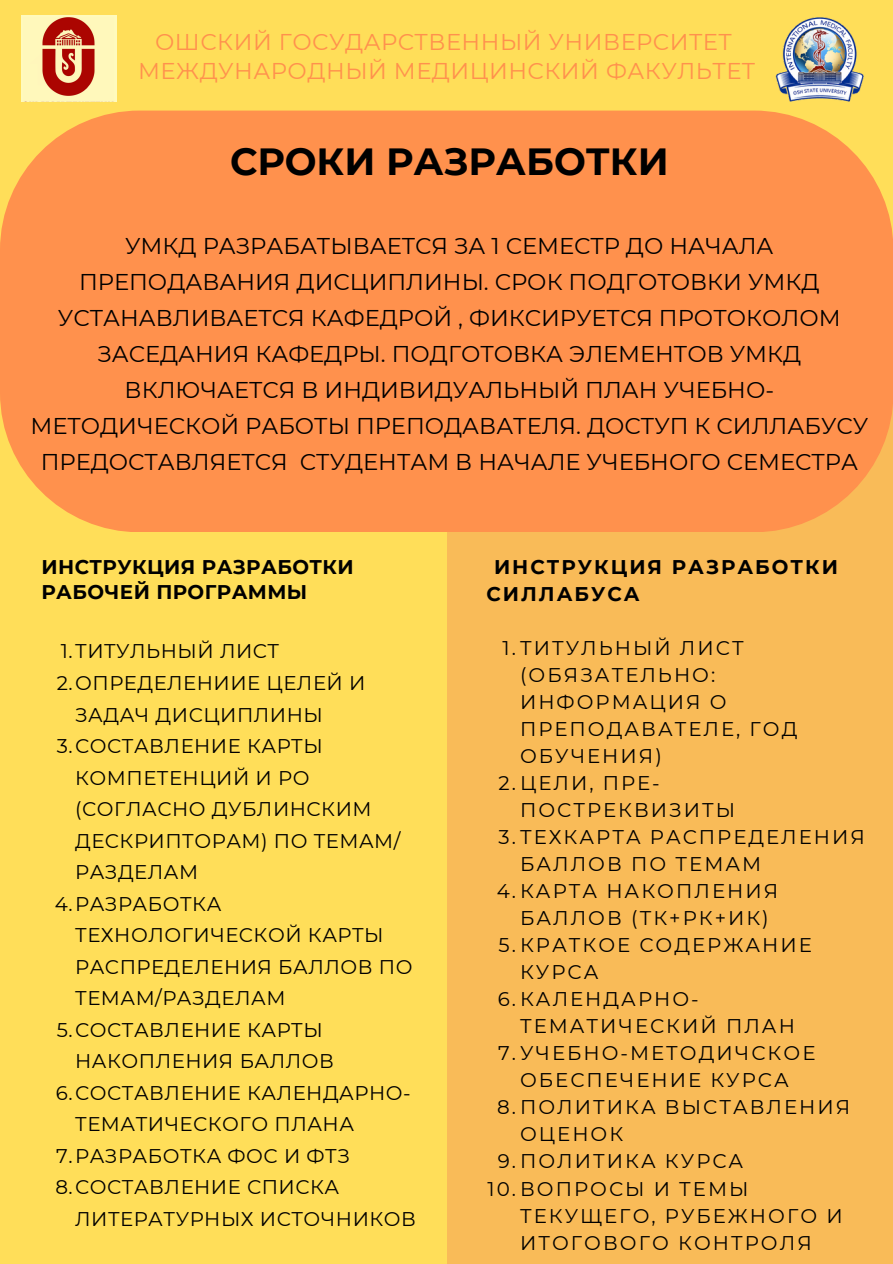
<style>
.page{position:relative;width:893px;height:1264px;background:#fff}
.page>*{position:absolute;margin:0;border:0;box-sizing:border-box;transform-origin:0 0}
.t1{font:700 37.8px "Montserrat";color:#000}
.t2{font:22.8px/36px "Montserrat";color:#000;text-align:center}
.t3{font:22.8px "Montserrat";letter-spacing:.02em;color:#ff914d}
.t4{font:19.8px/27px "Montserrat";letter-spacing:.1em;color:#000}
.t5{font:19.8px/31.5px "Montserrat";letter-spacing:.025em;color:#000}
.t6{font:700 19.8px/24.8px "Montserrat";letter-spacing:.02em;color:#000}
.t7{font:700 19.8px/27px "Montserrat";letter-spacing:.1em;color:#000}
</style>
<div class="page">
<div style="left:0;top:0;width:892px;height:1263px;background:#ffde59"></div>
<div style="left:446px;top:389px;width:446px;height:874px;background:#f9bb58"></div>
<img style="left:21px;top:16px;width:96px;height:85px">
<img style="left:775px;top:17px;width:89px;height:85px">
<div style="left:0;top:111px;width:892px;height:421px;background:#ff914d;border-radius:140px"></div>
<p class="t3" style="left:155px;top:27px;width:578px">ОШСКИЙ ГОСУДАРСТВЕННЫЙ УНИВЕРСИТЕТ</p>
<p class="t3" style="left:138px;top:57px;width:618px">МЕЖДУНАРОДНЫЙ МЕДИЦИНСКИЙ ФАКУЛЬТЕТ</p>
<h2 class="t1" style="left:230px;top:139px;width:440px">СРОКИ РАЗРАБОТКИ</h2>
<p class="t2" style="left:30px;top:228px;width:839px">УМКД РАЗРАБАТЫВАЕТСЯ ЗА 1 СЕМЕСТР ДО НАЧАЛА ПРЕПОДАВАНИЯ ДИСЦИПЛИНЫ. СРОК ПОДГОТОВКИ УМКД УСТАНАВЛИВАЕТСЯ КАФЕДРОЙ , ФИКСИРУЕТСЯ ПРОТОКОЛОМ ЗАСЕДАНИЯ КАФЕДРЫ. ПОДГОТОВКА ЭЛЕМЕНТОВ УМКД ВКЛЮЧАЕТСЯ В ИНДИВИДУАЛЬНЫЙ ПЛАН УЧЕБНО-МЕТОДИЧЕСКОЙ РАБОТЫ ПРЕПОДАВАТЕЛЯ. ДОСТУП К СИЛЛАБУСУ ПРЕДОСТАВЛЯЕТСЯ СТУДЕНТАМ В НАЧАЛЕ УЧЕБНОГО СЕМЕСТРА</p>
<h1 class="t6" style="left:41px;top:554px;width:314px">ИНСТРУКЦИЯ РАЗРАБОТКИ<br>РАБОЧЕЙ ПРОГРАММЫ</h1>
<h2 class="t5" style="left:61px;top:635px;width:220px">1.ТИТУЛЬНЫЙ ЛИСТ</h2>
<h3 class="t5" style="left:75px;top:667px;width:292px;text-indent:-18px">2.ОПРЕДЕЛЕНИИЕ ЦЕЛЕЙ И<br>ЗАДАЧ ДИСЦИПЛИНЫ</h3>
<p class="t5" style="left:75px;top:730px;width:327px;text-indent:-18px">3.СОСТАВЛЕНИЕ КАРТЫ<br>КОМПЕТЕНЦИЙ И РО (СОГЛАСНО ДУБЛИНСКИМ<br>ДЕСКРИПТОРАМ) ПО ТЕМАМ/<br>РАЗДЕЛАМ</p>
<p class="t5" style="left:75px;top:887px;width:339px;text-indent:-20px">4.РАЗРАБОТКА<br>ТЕХНОЛОГИЧЕСКОЙ КАРТЫ<br>РАСПРЕДЕЛЕНИЯ БАЛЛОВ ПО<br>ТЕМАМ/РАЗДЕЛАМ</p>
<p class="t5" style="left:75px;top:1013px;width:260px;text-indent:-18px">5.СОСТАВЛЕНИЕ КАРТЫ<br>НАКОПЛЕНИЯ БАЛЛОВ</p>
<p class="t5" style="left:75px;top:1076px;width:337px;text-indent:-19px">6.СОСТАВЛЕНИЕ КАЛЕНДАРНО-<br>ТЕМАТИЧЕСКОГО ПЛАНА</p>
<p class="t5" style="left:56px;top:1139px;width:295px">7.РАЗРАБОТКА ФОС И ФТЗ</p>
<p class="t5" style="left:75px;top:1171px;width:342px;text-indent:-20px">8.СОСТАВЛЕНИЕ СПИСКА<br>ЛИТЕРАТУРНЫХ ИСТОЧНИКОВ</p>
<p class="t7" style="left:486px;top:553px;width:353px;text-indent:8px">ИНСТРУКЦИЯ РАЗРАБОТКИ<br>СИЛЛАБУСА</p>
<p class="t4" style="left:520px;top:634px;width:279px;text-indent:-17px">1.ТИТУЛЬНЫЙ ЛИСТ (ОБЯЗАТЕЛЬНО:<br>ИНФОРМАЦИЯ О<br>ПРЕПОДАВАТЕЛЕ, ГОД<br>ОБУЧЕНИЯ)</p>
<p class="t4" style="left:520px;top:769px;width:217px;text-indent:-21px">2.ЦЕЛИ, ПРЕ-<br>ПОСТРЕКВИЗИТЫ</p>
<p class="t4" style="left:520px;top:823px;width:346px;text-indent:-21px">3.ТЕХКАРТА РАСПРЕДЕЛЕНИЯ<br>БАЛЛОВ ПО ТЕМАМ</p>
<h3 class="t4" style="left:520px;top:877px;width:259px;text-indent:-23px">4.КАРТА НАКОПЛЕНИЯ<br>БАЛЛОВ (ТК+РК+ИК)</h3>
<p class="t4" style="left:520px;top:931px;width:293px;text-indent:-21px">5.КРАТКОЕ СОДЕРЖАНИЕ<br>КУРСА</p>
<p class="t4" style="left:520px;top:985px;width:276px;text-indent:-22px">6.КАЛЕНДАРНО-<br>ТЕМАТИЧЕСКИЙ ПЛАН</p>
<p class="t4" style="left:498px;top:1039px;width:319px;text-align:center">7.УЧЕБНО-МЕТОДИЧСКОЕ<br>ОБЕСПЕЧЕНИЕ КУРСА</p>
<p class="t4" style="left:520px;top:1093px;width:332px;text-indent:-23px">8.ПОЛИТИКА ВЫСТАВЛЕНИЯ<br>ОЦЕНОК</p>
<p class="t4" style="left:497px;top:1147px;width:247px">9.ПОЛИТИКА КУРСА</p>
<p class="t4" style="left:520px;top:1174px;width:324px;text-indent:-32px">10.ВОПРОСЫ И ТЕМЫ<br>ТЕКУЩЕГО, РУБЕЖНОГО И<br>ИТОГОВОГО КОНТРОЛЯ</p>
</div>
